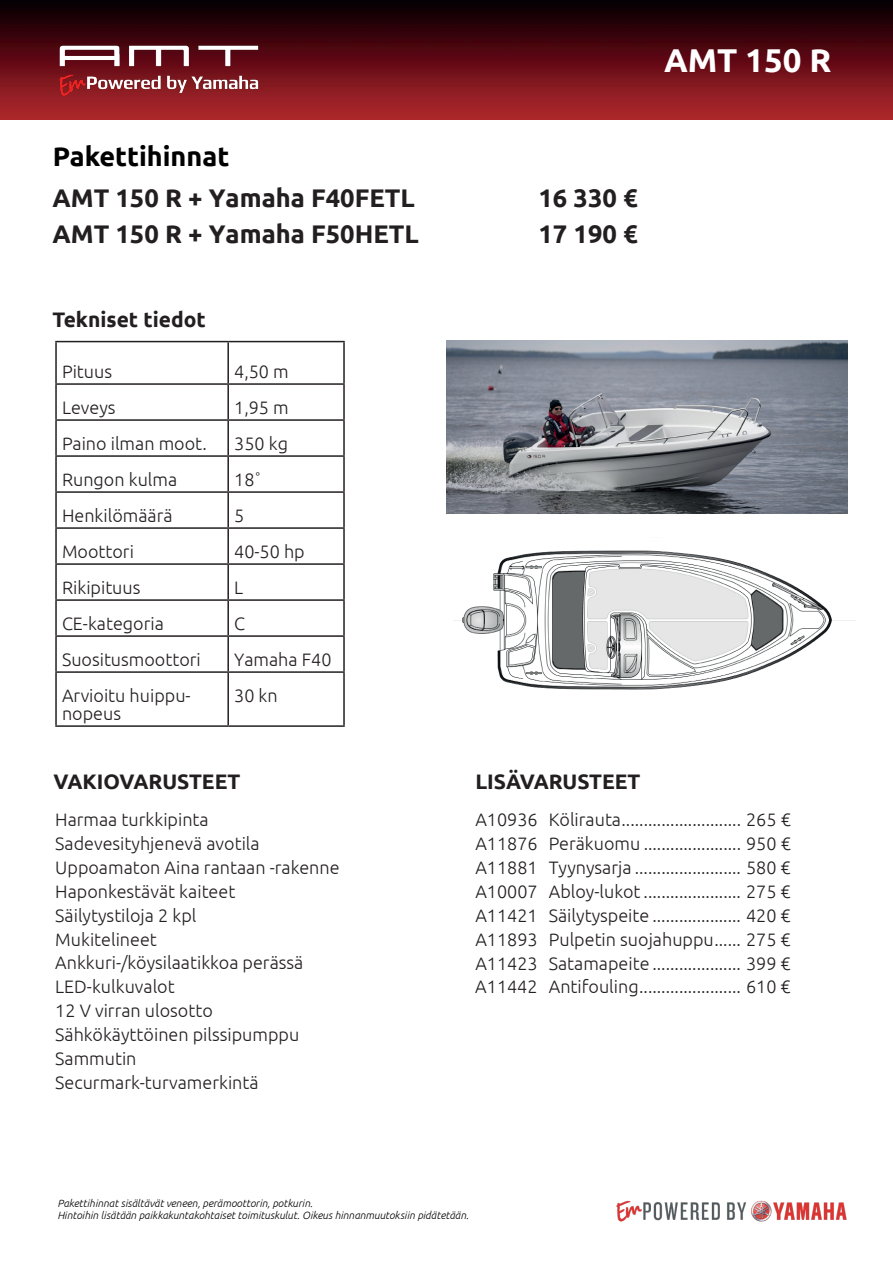
<style>
.page{position:relative;width:893px;height:1263px;background:#fff}
.page>*{position:absolute;margin:0;border:0;box-sizing:border-box;transform-origin:0 0}
.t1{font:700 33px "Ubuntu";color:#fff}
.t2{font:700 27px "Ubuntu";color:#000}
.t3{font:700 25.5px "Ubuntu";color:#231f20}
.t4{font:700 21px "Ubuntu";color:#231f20}
.t5{font:300 18px/24px "Ubuntu";color:#231f20}
.t6{font:italic 300 10.5px/12.6px "Ubuntu";color:#000}
</style>
<div class="page">
<img style="left:616px;top:1200px;width:231px;height:22px">
<img style="left:0;top:0;width:893px;height:120px">
<img style="left:44px;top:27px;width:229px;height:76px">
<img style="left:454px;top:550px;width:401px;height:140px">
<img style="left:446px;top:341px;width:402px;height:173px">
<hr style="left:55px;top:341px;width:173px;height:1px;background:#231f20">
<hr style="left:55px;top:342px;width:2px;height:41px;background:#231f20">
<hr style="left:228px;top:341px;width:117px;height:1px;background:#231f20">
<hr style="left:227px;top:342px;width:2px;height:41px;background:#231f20">
<hr style="left:343px;top:342px;width:2px;height:41px;background:#231f20">
<hr style="left:55px;top:383px;width:173px;height:2px;background:#231f20">
<hr style="left:55px;top:385px;width:2px;height:34px;background:#231f20">
<hr style="left:228px;top:383px;width:117px;height:2px;background:#231f20">
<hr style="left:227px;top:385px;width:2px;height:34px;background:#231f20">
<hr style="left:343px;top:385px;width:2px;height:34px;background:#231f20">
<hr style="left:55px;top:419px;width:173px;height:2px;background:#231f20">
<hr style="left:55px;top:421px;width:2px;height:34px;background:#231f20">
<hr style="left:228px;top:419px;width:117px;height:2px;background:#231f20">
<hr style="left:227px;top:421px;width:2px;height:34px;background:#231f20">
<hr style="left:343px;top:421px;width:2px;height:34px;background:#231f20">
<hr style="left:55px;top:455px;width:173px;height:2px;background:#231f20">
<hr style="left:55px;top:457px;width:2px;height:34px;background:#231f20">
<hr style="left:228px;top:455px;width:117px;height:2px;background:#231f20">
<hr style="left:227px;top:457px;width:2px;height:34px;background:#231f20">
<hr style="left:343px;top:457px;width:2px;height:34px;background:#231f20">
<hr style="left:55px;top:491px;width:173px;height:2px;background:#231f20">
<hr style="left:55px;top:493px;width:2px;height:34px;background:#231f20">
<hr style="left:228px;top:491px;width:117px;height:2px;background:#231f20">
<hr style="left:227px;top:493px;width:2px;height:34px;background:#231f20">
<hr style="left:343px;top:493px;width:2px;height:34px;background:#231f20">
<hr style="left:55px;top:527px;width:173px;height:2px;background:#231f20">
<hr style="left:55px;top:529px;width:2px;height:34px;background:#231f20">
<hr style="left:228px;top:527px;width:117px;height:2px;background:#231f20">
<hr style="left:227px;top:529px;width:2px;height:34px;background:#231f20">
<hr style="left:343px;top:529px;width:2px;height:34px;background:#231f20">
<hr style="left:55px;top:563px;width:173px;height:2px;background:#231f20">
<hr style="left:55px;top:565px;width:2px;height:34px;background:#231f20">
<hr style="left:228px;top:563px;width:117px;height:2px;background:#231f20">
<hr style="left:227px;top:565px;width:2px;height:34px;background:#231f20">
<hr style="left:343px;top:565px;width:2px;height:34px;background:#231f20">
<hr style="left:55px;top:599px;width:173px;height:2px;background:#231f20">
<hr style="left:55px;top:601px;width:2px;height:34px;background:#231f20">
<hr style="left:228px;top:599px;width:117px;height:2px;background:#231f20">
<hr style="left:227px;top:601px;width:2px;height:34px;background:#231f20">
<hr style="left:343px;top:601px;width:2px;height:34px;background:#231f20">
<hr style="left:55px;top:635px;width:173px;height:2px;background:#231f20">
<hr style="left:55px;top:637px;width:2px;height:34px;background:#231f20">
<hr style="left:228px;top:635px;width:117px;height:2px;background:#231f20">
<hr style="left:227px;top:637px;width:2px;height:34px;background:#231f20">
<hr style="left:343px;top:637px;width:2px;height:34px;background:#231f20">
<hr style="left:55px;top:671px;width:173px;height:2px;background:#231f20">
<hr style="left:55px;top:673px;width:2px;height:52px;background:#231f20">
<hr style="left:228px;top:671px;width:117px;height:2px;background:#231f20">
<hr style="left:227px;top:673px;width:2px;height:52px;background:#231f20">
<hr style="left:343px;top:673px;width:2px;height:52px;background:#231f20">
<hr style="left:55px;top:725px;width:173px;height:2px;background:#231f20">
<hr style="left:228px;top:725px;width:117px;height:2px;background:#231f20">
<h1 class="t1" style="left:664px;top:41px;width:169px">AMT 150 R</h1>
<h2 class="t2" style="left:53px;top:140px;width:178px">Pakettihinnat</h2>
<h3 class="t3" style="left:52px;top:182px;width:364px">AMT 150 R + Yamaha F40FETL</h3>
<h3 class="t3" style="left:538px;top:182px;width:101px">16 330 €</h3>
<h3 class="t3" style="left:52px;top:218px;width:368px">AMT 150 R + Yamaha F50HETL</h3>
<h3 class="t3" style="left:538px;top:218px;width:101px">17 190 €</h3>
<p class="t4" style="left:52px;top:306px;width:155px">Tekniset tiedot</p>
<p class="t5" style="left:62px;top:359px;width:52px">Pituus</p>
<p class="t5" style="left:234px;top:359px;width:56px">4,50 m</p>
<p class="t5" style="left:62px;top:395px;width:55px">Leveys</p>
<p class="t5" style="left:234px;top:395px;width:56px">1,95 m</p>
<p class="t5" style="left:62px;top:431px;width:146px">Paino ilman moot.</p>
<p class="t5" style="left:234px;top:431px;width:55px">350 kg</p>
<p class="t5" style="left:62px;top:467px;width:117px">Rungon kulma</p>
<p class="t5" style="left:234px;top:467px;width:29px">18˚</p>
<p class="t5" style="left:62px;top:503px;width:112px">Henkilömäärä</p>
<p class="t5" style="left:234px;top:503px;width:12px">5</p>
<p class="t5" style="left:62px;top:539px;width:73px">Moottori</p>
<p class="t5" style="left:234px;top:539px;width:72px">40-50 hp</p>
<p class="t5" style="left:62px;top:575px;width:80px">Rikipituus</p>
<p class="t5" style="left:234px;top:575px;width:11px">L</p>
<p class="t5" style="left:62px;top:611px;width:103px">CE-kategoria</p>
<p class="t5" style="left:234px;top:611px;width:12px">C</p>
<p class="t5" style="left:62px;top:647px;width:140px">Suositusmoottori</p>
<p class="t5" style="left:234px;top:647px;width:99px">Yamaha F40</p>
<p class="t5" style="left:62px;top:686px;width:130px;line-height:18px">Arvioitu huippu&shy;nopeus</p>
<p class="t5" style="left:234px;top:683px;width:45px">30 kn</p>
<p class="t4" style="left:54px;top:769px;width:188px">VAKIOVARUSTEET</p>
<p class="t4" style="left:475px;top:769px;width:167px">LISÄVARUSTEET</p>
<p class="t5" style="left:475px;top:807px;width:317px;text-align:justify">A10936 Kölirauta........................... 265 € A11876 Peräkuomu ...................... 950 € A11881 Tyynysarja ........................ 580 € A10007 Abloy-lukot ...................... 275 € A11421 Säilytyspeite .................... 420 € A11893 Pulpetin suojahuppu...... 275 € A11423 Satamapeite .................... 399 € A11442 Antifouling....................... 610 €</p>
<p class="t5" style="left:55px;top:807px;width:286px">Harmaa turkkipinta<br>Sadevesityhjenevä avotila<br>Uppoamaton Aina rantaan -rakenne<br>Haponkestävät kaiteet<br>Säilytystiloja 2 kpl<br>Mukitelineet<br>Ankkuri-/köysilaatikkoa perässä<br>LED-kulkuvalot<br>12 V virran ulosotto<br>Sähkökäyttöinen pilssipumppu<br>Sammutin<br>Securmark-turvamerkintä</p>
<p class="t6" style="left:57px;top:1196px;width:413px">Pakettihinnat sisältävät veneen, perämoottorin, potkurin.<br>Hintoihin lisätään paikkakuntakohtaiset toimituskulut. Oikeus hinnanmuutoksiin pidätetään.</p>
</div>
